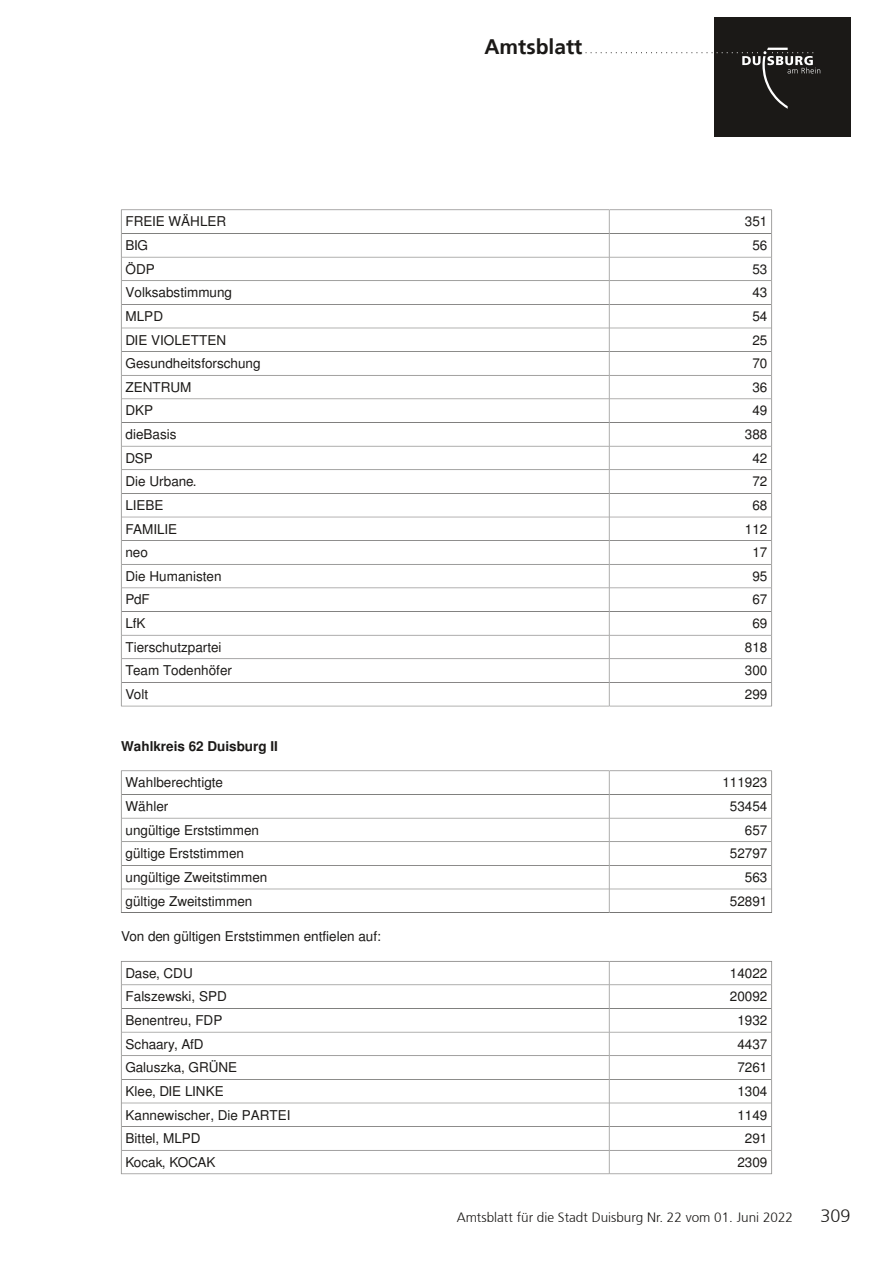
<style>
.page{position:relative;width:893px;height:1263px;background:#fff}
.page>*{position:absolute;margin:0;border:0;box-sizing:border-box;transform-origin:0 0}
.t1{font:72px "Duisburg Logo";color:#1b1917}
.t2{font:700 21px "Frutiger 65";color:#1b1917}
.t3{font:300 18px "Frutiger 45";color:#1b1917}
.t4{font:13.5px "Free Sans";color:#1b1917}
.t5{font:300 13.5px "Frutiger 45";color:#1b1917}
.t6{font:700 13.5px "Free Sans";color:#1b1917}
.s1{color:#fff}
</style>
<div class="page">
<div style="left:714px;top:17px;width:136px;height:119px;background:#1b1917"></div>
<svg style="left:121px;top:209px;width:651px;height:498px"></svg>
<svg style="left:121px;top:770px;width:651px;height:143px"></svg>
<svg style="left:121px;top:961px;width:651px;height:213px"></svg>
<h2 class="t2" style="left:484px;top:34px;width:100px">Amtsblatt</h2>
<h1 class="t1" style="left:585px;top:-14px;width:236px">..............<span class="s1">...L</span></h1>
<p class="t4" style="left:126px;top:212px;width:102px">FREIE WÄHLER</p>
<p class="t4" style="left:745px;top:212px;width:24px">351</p>
<p class="t4" style="left:126px;top:236px;width:24px">BIG</p>
<p class="t4" style="left:752px;top:236px;width:17px">56</p>
<p class="t4" style="left:126px;top:259px;width:31px">ÖDP</p>
<p class="t4" style="left:752px;top:259px;width:17px">53</p>
<p class="t4" style="left:126px;top:283px;width:108px">Volksabstimmung</p>
<p class="t4" style="left:752px;top:283px;width:17px">43</p>
<p class="t4" style="left:126px;top:307px;width:39px">MLPD</p>
<p class="t4" style="left:752px;top:307px;width:17px">54</p>
<p class="t4" style="left:126px;top:330px;width:102px">DIE VIOLETTEN</p>
<p class="t4" style="left:752px;top:330px;width:17px">25</p>
<p class="t4" style="left:126px;top:354px;width:137px">Gesundheitsforschung</p>
<p class="t4" style="left:752px;top:354px;width:17px">70</p>
<p class="t4" style="left:126px;top:378px;width:67px">ZENTRUM</p>
<p class="t4" style="left:752px;top:378px;width:17px">36</p>
<p class="t4" style="left:126px;top:401px;width:29px">DKP</p>
<p class="t4" style="left:752px;top:401px;width:17px">49</p>
<p class="t4" style="left:126px;top:425px;width:53px">dieBasis</p>
<p class="t4" style="left:745px;top:425px;width:24px">388</p>
<p class="t4" style="left:126px;top:448px;width:29px">DSP</p>
<p class="t4" style="left:752px;top:448px;width:17px">42</p>
<p class="t4" style="left:126px;top:472px;width:73px">Die Urbane.</p>
<p class="t4" style="left:752px;top:472px;width:17px">72</p>
<p class="t4" style="left:126px;top:496px;width:39px">LIEBE</p>
<p class="t4" style="left:752px;top:496px;width:17px">68</p>
<p class="t4" style="left:126px;top:519px;width:53px">FAMILIE</p>
<p class="t4" style="left:745px;top:519px;width:24px">112</p>
<p class="t4" style="left:126px;top:543px;width:24px">neo</p>
<p class="t4" style="left:752px;top:543px;width:17px">17</p>
<p class="t4" style="left:126px;top:567px;width:98px">Die Humanisten</p>
<p class="t4" style="left:752px;top:567px;width:17px">95</p>
<p class="t4" style="left:126px;top:590px;width:26px">PdF</p>
<p class="t4" style="left:752px;top:590px;width:17px">67</p>
<p class="t4" style="left:126px;top:614px;width:21px">LfK</p>
<p class="t4" style="left:752px;top:614px;width:17px">69</p>
<p class="t4" style="left:126px;top:637px;width:98px">Tierschutzpartei</p>
<p class="t4" style="left:745px;top:637px;width:24px">818</p>
<p class="t4" style="left:126px;top:661px;width:108px">Team Todenhöfer</p>
<p class="t4" style="left:745px;top:661px;width:24px">300</p>
<p class="t4" style="left:126px;top:685px;width:24px">Volt</p>
<p class="t4" style="left:745px;top:685px;width:24px">299</p>
<p class="t6" style="left:121px;top:736px;width:158px">Wahlkreis 62 Duisburg II</p>
<p class="t4" style="left:126px;top:773px;width:99px">Wahlberechtigte</p>
<p class="t4" style="left:722px;top:773px;width:47px">111923</p>
<p class="t4" style="left:126px;top:797px;width:44px">Wähler</p>
<p class="t4" style="left:730px;top:797px;width:39px">53454</p>
<p class="t4" style="left:126px;top:820px;width:135px">ungültige Erststimmen</p>
<p class="t4" style="left:745px;top:820px;width:24px">657</p>
<p class="t4" style="left:126px;top:844px;width:120px">gültige Erststimmen</p>
<p class="t4" style="left:730px;top:844px;width:39px">52797</p>
<p class="t4" style="left:126px;top:868px;width:143px">ungültige Zweitstimmen</p>
<p class="t4" style="left:745px;top:868px;width:24px">563</p>
<p class="t4" style="left:126px;top:891px;width:128px">gültige Zweitstimmen</p>
<p class="t4" style="left:730px;top:891px;width:39px">52891</p>
<p class="t4" style="left:121px;top:927px;width:261px">Von den gültigen Erststimmen entfielen auf:</p>
<p class="t4" style="left:126px;top:963px;width:69px">Dase, CDU</p>
<p class="t4" style="left:730px;top:963px;width:39px">14022</p>
<p class="t4" style="left:126px;top:987px;width:103px">Falszewski, SPD</p>
<p class="t4" style="left:730px;top:987px;width:39px">20092</p>
<p class="t4" style="left:126px;top:1011px;width:98px">Benentreu, FDP</p>
<p class="t4" style="left:737px;top:1011px;width:32px">1932</p>
<p class="t4" style="left:126px;top:1034px;width:80px">Schaary, AfD</p>
<p class="t4" style="left:737px;top:1034px;width:32px">4437</p>
<p class="t4" style="left:126px;top:1058px;width:113px">Galuszka, GRÜNE</p>
<p class="t4" style="left:737px;top:1058px;width:32px">7261</p>
<p class="t4" style="left:126px;top:1082px;width:100px">Klee, DIE LINKE</p>
<p class="t4" style="left:737px;top:1082px;width:32px">1304</p>
<p class="t4" style="left:126px;top:1105px;width:167px">Kannewischer, Die PARTEI</p>
<p class="t4" style="left:737px;top:1105px;width:32px">1149</p>
<p class="t4" style="left:126px;top:1129px;width:77px">Bittel, MLPD</p>
<p class="t4" style="left:745px;top:1129px;width:24px">291</p>
<p class="t4" style="left:126px;top:1152px;width:91px">Kocak, KOCAK</p>
<p class="t4" style="left:737px;top:1152px;width:32px">2309</p>
<p class="t5" style="left:457px;top:1210px;width:338px">Amtsblatt für die Stadt Duisburg Nr. 22 vom 01. Juni 2022</p>
<h3 class="t3" style="left:820px;top:1206px;width:32px">309</h3>
</div>
